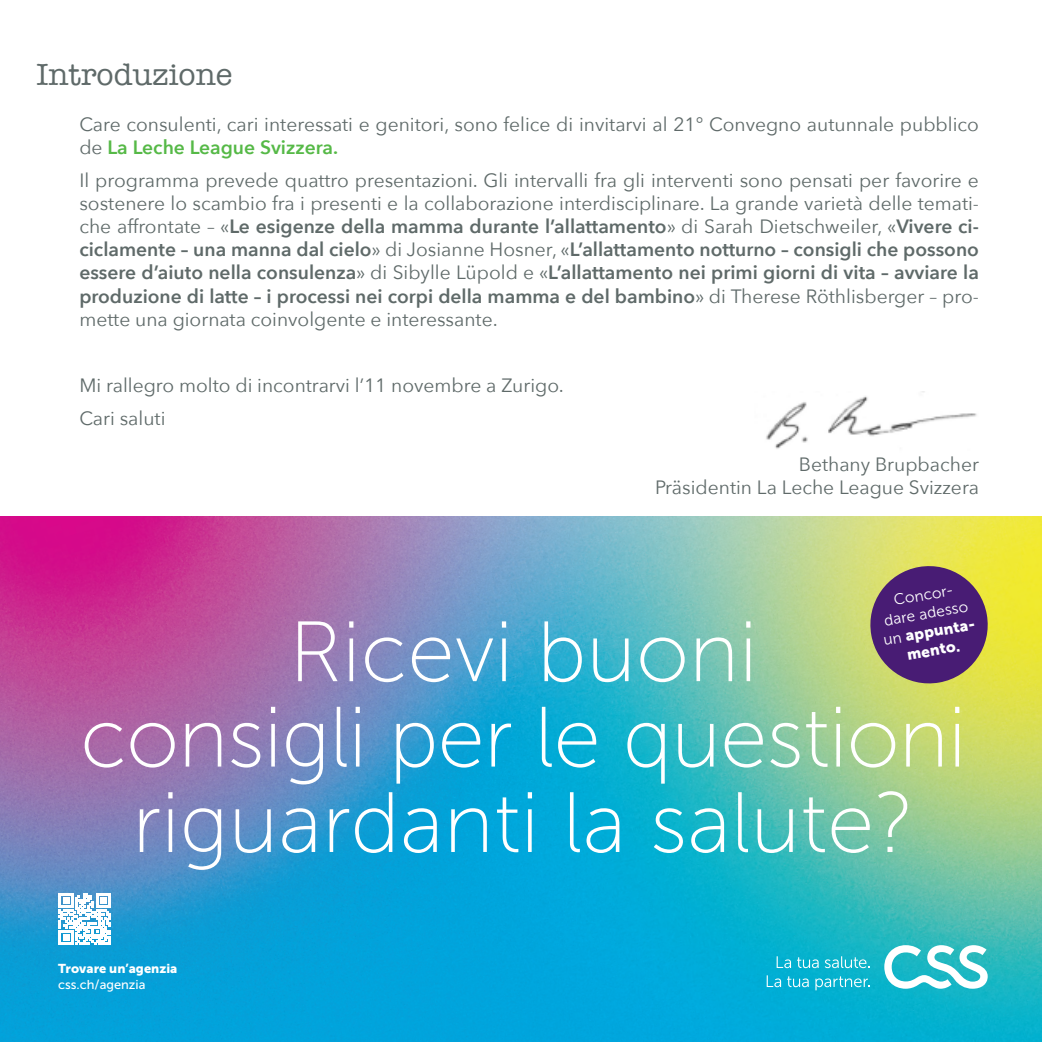
<style>
.page{position:relative;width:1042px;height:1042px;background:#fff}
.page>*{position:absolute;margin:0;border:0;box-sizing:border-box;transform-origin:0 0}
.t1{font:85.4px/85.4px "Museo Sans 100";color:#fff;text-align:center}
.t2{font:31.5px "American Typewriter";color:#5f6a69}
.t3{font:19.25px/23.1px "Avenir Next";color:#5f6a69}
.t4{font:15.4px/18.7px "Museo Sans 300";color:#fff;text-align:center}
.t5{font:12.78px/15.4px "Museo Sans 900";color:#fff}
.s1{font-weight:600;color:#56b947}
.s2{font-weight:600}
.s3{font-family:"Museo Sans 900"}
.s4{font-family:"Museo Sans 500"}
</style>
<div class="page">
<img style="left:766px;top:396px;width:211px;height:53px">
<img style="left:0;top:517px;width:1042px;height:525px">
<svg style="left:776px;top:956px;width:15px;height:12px"></svg>
<svg style="left:797px;top:957px;width:21px;height:11px"></svg>
<svg style="left:825px;top:956px;width:45px;height:12px"></svg>
<svg style="left:766px;top:975px;width:15px;height:12px"></svg>
<svg style="left:787px;top:976px;width:22px;height:11px"></svg>
<svg style="left:815px;top:976px;width:55px;height:14px"></svg>
<svg style="left:884px;top:945px;width:103px;height:43px"></svg>
<svg style="left:865px;top:561px;width:127px;height:127px;background:#795d6b"></svg>
<svg style="left:59px;top:893px;width:52px;height:52px"></svg>
<p class="t2" style="left:36px;top:50px;width:198px">Introduzione</p>
<p class="t3" style="left:79px;top:112px;width:901px">Care consulenti, cari interessati e genitori, sono felice di invitarvi al 21° Convegno autunnale pubblico de <span class="s1">La Leche League Svizzera.</span></p>
<p class="t3" style="left:79px;top:168px;width:901px;text-align:justify">Il programma prevede quattro presentazioni. Gli intervalli fra gli interventi sono pensati per favorire e sostenere lo scambio fra i presenti e la collaborazione interdisciplinare. La grande varietà delle temati&shy;che affrontate – «<span class="s2">Le esigenze della mamma durante l’allattamento</span>» di Sarah Dietschweiler, «<span class="s2">Vivere ci&shy;ciclamente – una manna dal cielo</span>» di Josianne Hosner, «<span class="s2">L’allattamento notturno – consigli che possono essere d’aiuto nella consulenza</span>» di Sibylle Lüpold e «<span class="s2">L’allattamento nei primi giorni di vita – avviare la produzione di latte – i processi nei corpi della mamma e del bambino</span>» di Therese Röthlisberger – pro&shy;mette una giornata coinvolgente e interessante.</p>
<p class="t3" style="left:79px;top:373px;width:486px">Mi rallegro molto di incontrarvi l’11 novembre a Zurigo.</p>
<p class="t3" style="left:79px;top:406px;width:88px">Cari saluti</p>
<p class="t3" style="left:799px;top:452px;width:182px">Bethany Brupbacher</p>
<p class="t3" style="left:655px;top:475px;width:325px">Präsidentin La Leche League Svizzera</p>
<p class="t4" style="left:875px;top:594px;width:95px;rotate:-10deg">Concor&shy;dare adesso un <span class="s3">appunta&shy;mento.</span></p>
<p class="t1" style="left:80px;top:610px;width:888px">Ricevi buoni<br>consigli per le questioni riguardanti la salute?</p>
<p class="t5" style="left:58px;top:961px;width:121px">Trovare un’agenzia <span class="s4">css.ch/agenzia</span></p>
</div>
